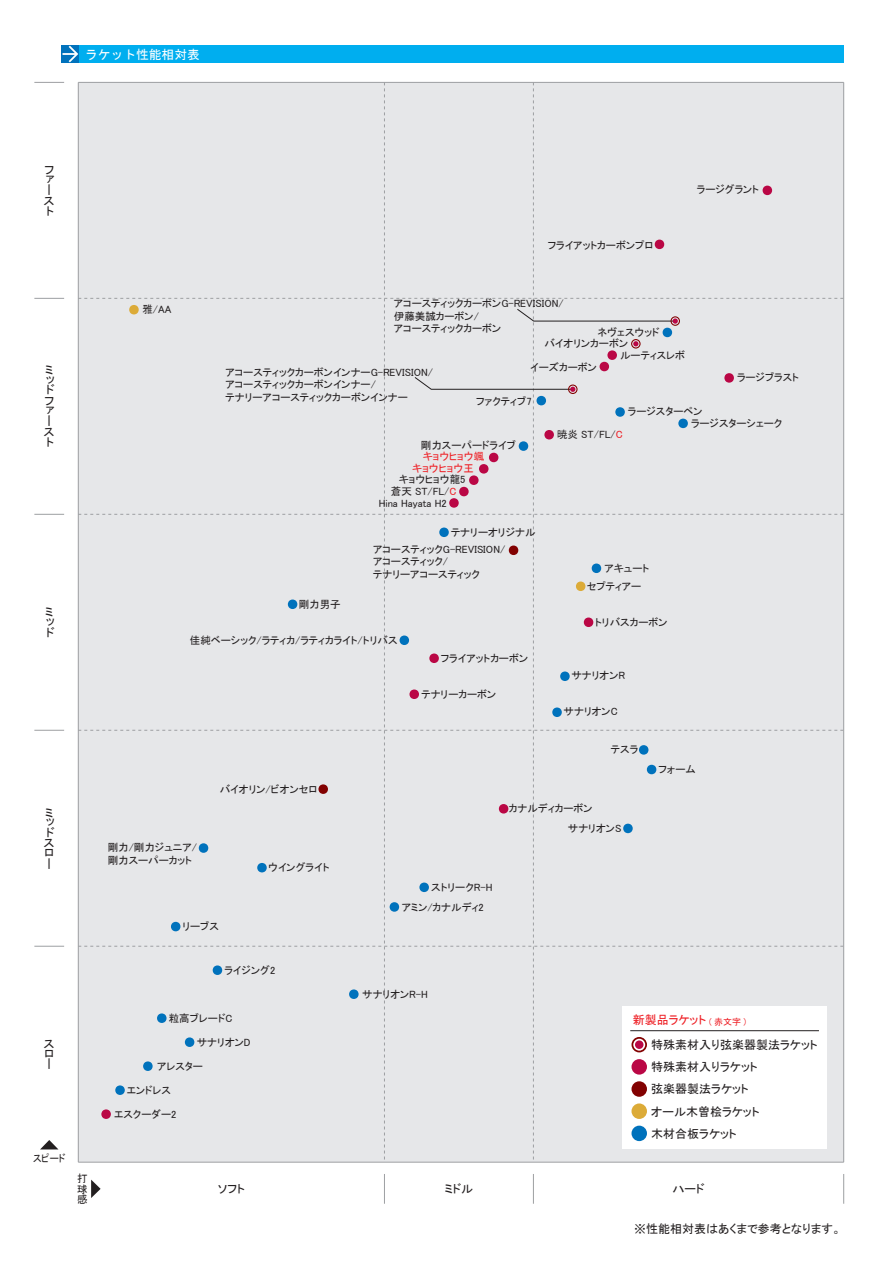
<style>
.page{position:relative;width:893px;height:1263px;background:#fff}
.page>*{position:absolute;margin:0;border:0;box-sizing:border-box;transform-origin:0 0}
.t1{font:12.75px "MS Gothic";color:#fff}
.t2{font:12px/10.4px "MS P Gothic";color:#231f20}
.t3{font:12px "MS P Gothic";color:#ee1d23}
.t4{font:10.5px/12.6px "MS P Gothic";color:#231f20}
.t5{font:10.5px "MS P Gothic";color:#ee1d23}
.t6{font:10.5px "MS P Gothic";color:#231f20;scale:.9 1}
.s1{color:#ee1d23}
.s2{font-size:9px}
</style>
<div class="page">
<div style="left:61px;top:45px;width:783px;height:18px;background:#00aeef"></div>
<div style="left:61px;top:45px;width:17px;height:18px;background:#0072bc"></div>
<svg style="left:62px;top:45px;width:17px;height:18px"></svg>
<hr style="left:78px;top:1162px;width:766px;height:1px;background:#9d9fa2">
<svg style="left:40px;top:1140px;width:18px;height:9px"></svg>
<hr style="left:34px;top:82px;width:30px;height:1px;background:#9d9fa2">
<hr style="left:34px;top:298px;width:30px;height:1px;background:#9d9fa2">
<hr style="left:34px;top:514px;width:30px;height:1px;background:#9d9fa2">
<hr style="left:34px;top:730px;width:30px;height:1px;background:#9d9fa2">
<hr style="left:34px;top:946px;width:30px;height:1px;background:#9d9fa2">
<svg style="left:91px;top:1179px;width:10px;height:19px"></svg>
<hr style="left:384px;top:1174px;width:1px;height:30px;background:#9d9fa2">
<hr style="left:533px;top:1174px;width:1px;height:30px;background:#9d9fa2">
<hr style="left:843px;top:1174px;width:1px;height:30px;background:#9d9fa2">
<div style="left:78px;top:82px;width:766px;height:1080px;background:#e6e7e9"></div>
<p class="t1" style="left:85px;top:48px;width:116px">ラケット性能相対表</p>
<p class="t2" style="left:43px;top:165px;width:13px">ファ</p>
<p class="t2" style="left:43px;top:183px;width:12px;line-height:12px">ース</p>
<p class="t2" style="left:43px;top:207px;width:12px">ト</p>
<p class="t4" style="left:548px;top:238px;width:107px">フライアットカーボンプロ</p>
<p class="t4" style="left:697px;top:183px;width:64px">ラージグラント</p>
<p class="t2" style="left:43px;top:366px;width:13px">ミッ</p>
<p class="t2" style="left:43px;top:385px;width:13px;line-height:10.8px;text-align:justify">ドファ</p>
<p class="t2" style="left:43px;top:415px;width:12px;line-height:12px">ース</p>
<p class="t2" style="left:43px;top:438px;width:12px">ト</p>
<p class="t2" style="left:43px;top:608px;width:13px">ミッ</p>
<p class="t2" style="left:43px;top:627px;width:13px">ド</p>
<p class="t2" style="left:43px;top:808px;width:13px">ミッ</p>
<p class="t2" style="left:43px;top:827px;width:13px">ドスロー</p>
<p class="t4" style="left:142px;top:303px;width:31px">雅/AA</p>
<p class="t4" style="left:394px;top:297px;width:171px">アコースティックカーボンG-REVISION/伊藤美誠カーボン/<br>アコースティックカーボン</p>
<p class="t4" style="left:225px;top:366px;width:209px">アコースティックカーボンインナーG-REVISION/アコースティックカーボンインナー/<br>テナリーアコースティックカーボンインナー</p>
<p class="t4" style="left:597px;top:325px;width:64px">ネヴェスウッド</p>
<p class="t4" style="left:544px;top:337px;width:85px">バイオリンカーボン</p>
<p class="t4" style="left:620px;top:349px;width:67px">ルーティスレボ</p>
<p class="t4" style="left:530px;top:361px;width:68px">イーズカーボン</p>
<p class="t4" style="left:737px;top:371px;width:64px">ラージブラスト</p>
<p class="t4" style="left:476px;top:395px;width:57px">ファクティブ7</p>
<p class="t4" style="left:628px;top:405px;width:76px">ラージスターペン</p>
<p class="t4" style="left:691px;top:417px;width:93px">ラージスターシェーク</p>
<p class="t4" style="left:557px;top:428px;width:67px">暁炎 ST/FL/<span class="s1">C</span></p>
<p class="t4" style="left:421px;top:439px;width:96px">剛力スーパードライブ</p>
<p class="t5" style="left:423px;top:451px;width:63px">キョウヒョウ颯</p>
<p class="t4" style="left:379px;top:497px;width:70px">Hina Hayata H2</p>
<p class="t5" style="left:412px;top:463px;width:63px">キョウヒョウ王</p>
<p class="t4" style="left:399px;top:473px;width:68px">キョウヒョウ龍5</p>
<p class="t4" style="left:391px;top:485px;width:67px">蒼天 ST/FL/<span class="s1">C</span></p>
<p class="t4" style="left:451px;top:525px;width:86px">テナリーオリジナル</p>
<p class="t4" style="left:299px;top:598px;width:43px">剛力男子</p>
<p class="t4" style="left:373px;top:543px;width:134px">アコースティックG-REVISION/アコースティック/<br>テナリーアコースティック</p>
<p class="t4" style="left:190px;top:634px;width:209px">佳純ベーシック/ラティカ/ラティカライト/トリバス</p>
<p class="t4" style="left:441px;top:652px;width:89px">フライアットカーボン</p>
<p class="t4" style="left:421px;top:687px;width:76px">テナリーカーボン</p>
<p class="t4" style="left:220px;top:783px;width:99px">バイオリン/ビオンセロ</p>
<p class="t4" style="left:604px;top:562px;width:46px">アキュート</p>
<p class="t4" style="left:587px;top:580px;width:56px">セプティアー</p>
<p class="t4" style="left:595px;top:616px;width:74px">トリバスカーボン</p>
<p class="t4" style="left:571px;top:669px;width:55px">サナリオンR</p>
<p class="t4" style="left:564px;top:705px;width:56px">サナリオンC</p>
<p class="t4" style="left:611px;top:743px;width:29px">テスラ</p>
<p class="t4" style="left:658px;top:762px;width:39px">フォーム</p>
<p class="t4" style="left:509px;top:801px;width:85px">カナルディカーボン</p>
<p class="t4" style="left:568px;top:822px;width:55px">サナリオンS</p>
<p class="t4" style="left:108px;top:841px;width:91px">剛力/剛力ジュニア/剛力スーパーカット</p>
<p class="t4" style="left:182px;top:920px;width:38px">リーブス</p>
<p class="t4" style="left:268px;top:861px;width:63px">ウイングライト</p>
<p class="t4" style="left:431px;top:881px;width:63px">ストリークR-H</p>
<p class="t4" style="left:402px;top:901px;width:83px">アミン/カナルディ2</p>
<p class="t2" style="left:43px;top:1039px;width:12px;line-height:9.8px;text-align:justify">スロー</p>
<p class="t6" style="left:33px;top:1153px;width:38px">スピード</p>
<p class="t4" style="left:224px;top:964px;width:52px">ライジング2</p>
<p class="t4" style="left:169px;top:1012px;width:65px">粒高ブレードC</p>
<p class="t4" style="left:157px;top:1060px;width:47px">アレスター</p>
<p class="t4" style="left:197px;top:1036px;width:55px">サナリオンD</p>
<p class="t4" style="left:127px;top:1084px;width:46px">エンドレス</p>
<p class="t4" style="left:114px;top:1108px;width:64px">エスクーダー2</p>
<p class="t4" style="left:362px;top:988px;width:67px">サナリオンR-H</p>
<p class="t3" style="left:633px;top:1014px;width:115px">新製品ラケット <span class="s2">( 赤文字 )</span></p>
<p class="t2" style="left:651px;top:1033px;width:168px;line-height:22.2px">特殊素材入り弦楽器製法ラケット特殊素材入りラケット<br>弦楽器製法ラケット<br>オール木曽桧ラケット<br>木材合板ラケット</p>
<p class="t4" style="left:77px;top:1173px;width:11px;line-height:10.5px;text-align:justify">打球感</p>
<p class="t2" style="left:218px;top:1184px;width:29px">ソフト</p>
<p class="t2" style="left:445px;top:1184px;width:30px">ミドル</p>
<p class="t2" style="left:672px;top:1184px;width:34px">ハード</p>
<p class="t2" style="left:634px;top:1223px;width:209px">※性能相対表はあくまで参考となります。</p>
</div>
